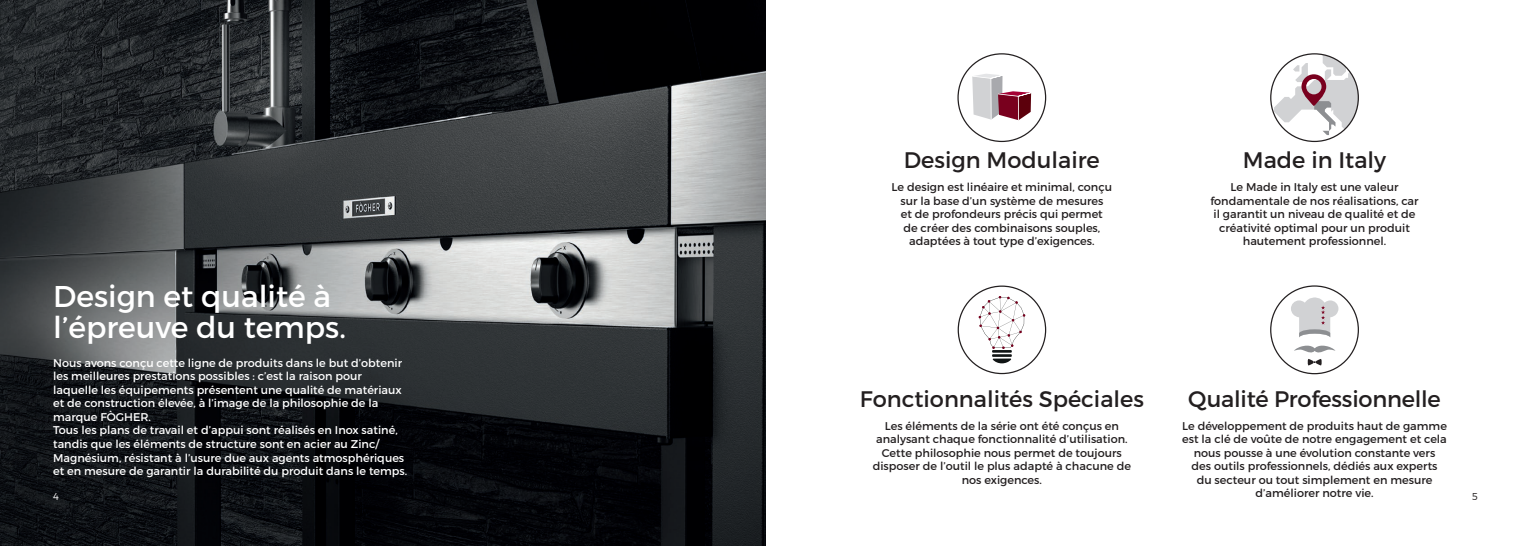
<style>
.page{position:relative;width:1531px;height:546px;background:#fff}
.page>*{position:absolute;margin:0;border:0;box-sizing:border-box;transform-origin:0 0}
.t1{font:30px/31.2px "Montserrat";color:#fff}
.t2{font:22.5px "Montserrat";color:#231f20}
.t3{font:11.25px/13.5px "Montserrat";color:#231f20;text-align:center}
.t4{font:11.25px/13.5px "Montserrat";color:#fff}
.t5{font:300 10px "Montserrat";color:#fff}
.t6{font:300 10px "Montserrat";color:#231f20}
</style>
<div class="page">
<img style="left:0;top:0;width:765px;height:546px">
<svg style="left:1274px;top:54px;width:84px;height:83px"></svg>
<svg style="left:972px;top:74px;width:60px;height:46px"></svg>
<svg style="left:1291px;top:297px;width:47px;height:40px"></svg>
<svg style="left:1294px;top:345px;width:41px;height:20px"></svg>
<hr style="left:992px;top:350px;width:20px;height:2px;background:#101414">
<hr style="left:992px;top:354px;width:20px;height:3px;background:#101414">
<svg style="left:992px;top:358px;width:19px;height:5px"></svg>
<svg style="left:978px;top:296px;width:47px;height:53px"></svg>
<h1 class="t1" style="left:53px;top:280px;width:294px">Design et qualité à l’épreuve du temps.</h1>
<p class="t4" style="left:53px;top:356px;width:356px">Nous avons conçu cette ligne de produits dans le but d’obtenir les meilleures prestations possibles : c’est la raison pour laquelle les équipements présentent une qualité de matériaux et de construction élevée, à l’image de la philosophie de la marque FÒGHER.<br>Tous les plans de travail et d’appui sont réalisés en Inox satiné, tandis que les éléments de structure sont en acier au Zinc/ Magnésium, résistant à l’usure due aux agents atmosphériques et en mesure de garantir la durabilité du produit dans le temps.</p>
<h2 class="t2" style="left:904px;top:147px;width:197px">Design Modulaire</h2>
<p class="t3" style="left:891px;top:180px;width:222px">Le design est linéaire et minimal, conçu sur la base d’un système de mesures<br>et de profondeurs précis qui permet<br>de créer des combinaisons souples, adaptées à tout type d’exigences.</p>
<h2 class="t2" style="left:1243px;top:147px;width:145px">Made in Italy</h2>
<p class="t3" style="left:1210px;top:180px;width:210px">Le Made in Italy est une valeur fondamentale de nos réalisations, car il garantit un niveau de qualité et de créativité optimal pour un produit hautement professionnel.</p>
<h2 class="t2" style="left:860px;top:385px;width:286px">Fonctionnalités Spéciales</h2>
<h2 class="t2" style="left:1188px;top:385px;width:254px">Qualité Professionnelle</h2>
<p class="t3" style="left:873px;top:419px;width:260px">Les éléments de la série ont été conçus en analysant chaque fonctionnalité d’utilisation.<br>Cette philosophie nous permet de toujours disposer de l’outil le plus adapté à chacune de nos exigences.</p>
<p class="t3" style="left:1182px;top:419px;width:266px">Le développement de produits haut de gamme est la clé de voûte de notre engagement et cela nous pousse à une évolution constante vers<br>des outils professionnels, dédiés aux experts<br>du secteur ou tout simplement en mesure</p>
<p class="t5" style="left:53px;top:490px;width:7px">4</p>
<p class="t3" style="left:1255px;top:486px;width:120px">d’améliorer notre vie.</p>
<p class="t6" style="left:1472px;top:490px;width:7px">5</p>
</div>
